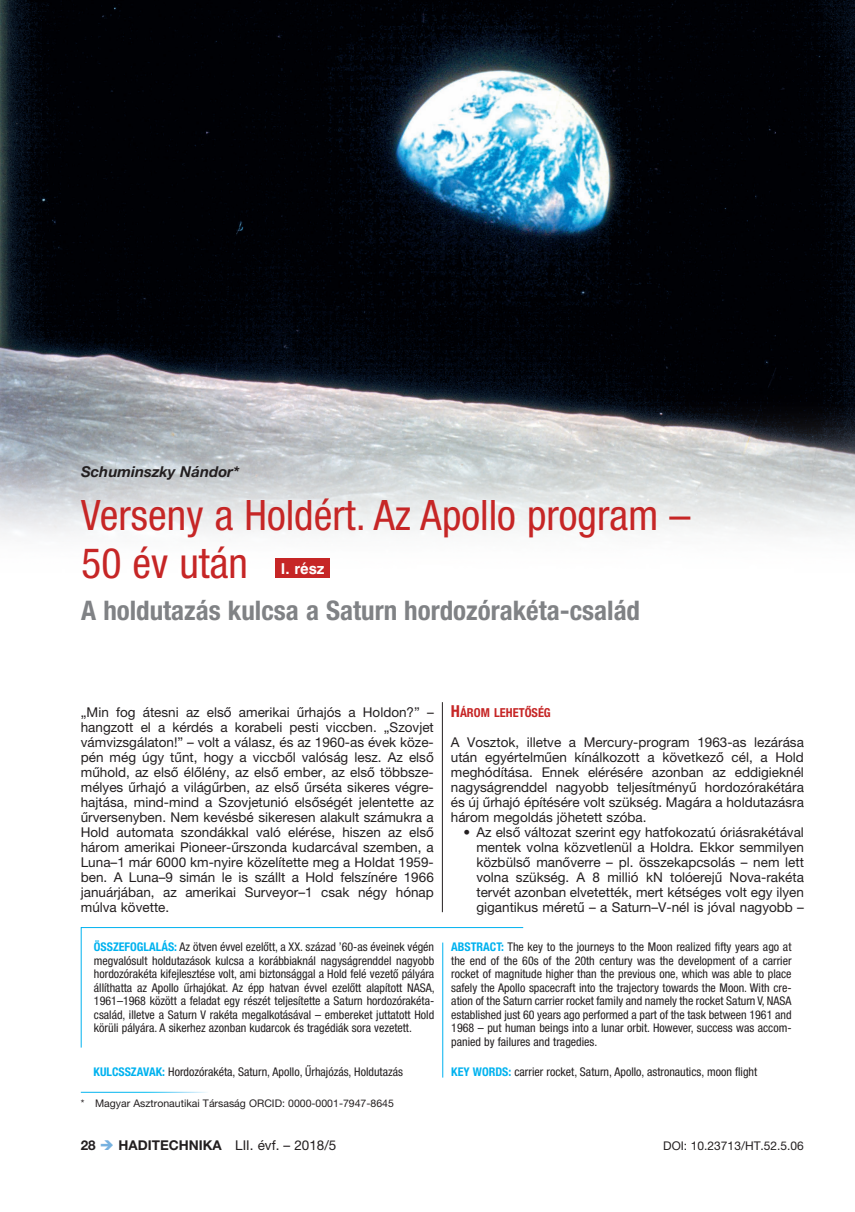
<style>
.page{position:relative;width:855px;height:1212px;background:#fff}
.page>*{position:absolute;margin:0;border:0;box-sizing:border-box;transform-origin:0 0}
.t1{font:condensed 42px/48px "Helvetica Neue LT Pro";color:#c62626}
.t2{font:700 condensed 27px "Helvetica Neue LT Pro";color:#808285}
.t3{font:italic 700 15px "Helvetica Neue LT Pro";color:#231f20}
.t4{font:15px "Swiss 721 HU Bold";color:#fff}
.t5{font:13.5px/15px "Helvetica Neue LT Pro";color:#231f20;text-align:justify}
.t6{font:700 condensed 12.3px "Helvetica Neue LT Pro";color:#c62626}
.t7{font:condensed 12px/13.5px "Helvetica Neue LT Pro";color:#231f20;text-align:justify}
.t8{font:12px "Helvetica Neue LT Pro";color:#231f20}
.t9{font:10.5px "Helvetica Neue LT Pro";color:#231f20}
.s1{font-size:16.5px}
.s2{font-weight:700;color:#00b2ef}
.s3{font-weight:700}
.s4{color:#76b1df}
</style>
<div class="page">
<hr style="left:442px;top:942px;width:1px;height:135px;background:#00b2ef">
<svg style="left:80px;top:927px;width:444px;height:121px"></svg>
<img style="left:0;top:0;width:855px;height:534px">
<div style="left:275px;top:558px;width:55px;height:20px;background:#c62626"></div>
<hr style="left:442px;top:702px;width:1px;height:210px;background:#231f20">
<p class="t3" style="left:81px;top:462px;width:159px">Schuminszky Nándor*</p>
<h1 class="t1" style="left:81px;top:491px;width:611px">Verseny a Holdért. Az Apollo program –<br>50 év után</h1>
<h2 class="t2" style="left:81px;top:594px;width:560px">A holdutazás kulcsa a Saturn hordozórakéta-család</h2>
<p class="t4" style="left:281px;top:559px;width:45px">I. rész</p>
<p class="t5" style="left:81px;top:705px;width:354px">„Min fog átesni az első amerikai űrhajós a Holdon?” – hangzott el a kérdés a korabeli pesti viccben. „Szovjet vámvizsgálaton!” – volt a válasz, és az 1960-as évek köze&shy;pén még úgy tűnt, hogy a viccből valóság lesz. Az első műhold, az első élőlény, az első ember, az első többsze&shy;mélyes űrhajó a világűrben, az első űrséta sikeres végre&shy;hajtása, mind-mind a Szovjetunió elsőségét jelentette az űrversenyben. Nem kevésbé sikeresen alakult számukra a Hold automata szondákkal való elérése, hiszen az első három amerikai Pioneer-űrszonda kudarcával szemben, a Luna–1 már 6000 km-nyire közelítette meg a Holdat 1959- ben. A Luna–9 simán le is szállt a Hold felszínére 1966 januárjában, az amerikai Surveyor–1 csak négy hónap múlva követte.</p>
<p class="t6" style="left:451px;top:705px;width:101px"><span class="s1">H</span>ÁROM LEHETŐSÉG</p>
<p class="t5" style="left:451px;top:735px;width:354px">A Vosztok, illetve a Mercury-program 1963-as lezárása után egyértelműen kínálkozott a következő cél, a Hold meghódítása. Ennek elérésére azonban az eddigieknél nagyságrenddel nagyobb teljesítményű hordozórakétára és új űrhajó építésére volt szükség. Magára a holdutazásra három megoldás jöhetett szóba.</p>
<p class="t5" style="left:476px;top:825px;width:329px;text-indent:-13px">• Az első változat szerint egy hatfokozatú óriásrakétával mentek volna közvetlenül a Holdra. Ekkor semmilyen közbülső manőverre – pl. összekapcsolás – nem lett volna szükség. A 8 millió kN tolóerejű Nova-rakéta tervét azonban elvetették, mert kétséges volt egy ilyen gigantikus méretű – a Saturn–V-nél is jóval nagyobb –</p>
<p class="t7" style="left:94px;top:940px;width:342px"><span class="s2">ÖSSZEFOGLALÁS:</span> Az ötven évvel ezelőtt, a XX. század ’60-as éveinek végén megvalósult holdutazások kulcsa a korábbiaknál nagyságrenddel nagyobb hordozórakéta kifejlesztése volt, ami biztonsággal a Hold felé vezető pályára állíthatta az Apollo űrhajókat. Az épp hatvan évvel ezelőtt alapított NASA, 1961–1968 között a feladat egy részét teljesítette a Saturn hordozórakéta&shy;család, illetve a Saturn V rakéta megalkotásával – embereket juttatott Hold körüli pályára. A sikerhez azonban kudarcok és tragédiák sora vezetett.</p>
<p class="t7" style="left:451px;top:940px;width:342px"><span class="s2">ABSTRACT:</span> The key to the journeys to the Moon realized fifty years ago at the end of the 60s of the 20th century was the development of a carrier rocket of magnitude higher than the previous one, which was able to place safely the Apollo spacecraft into the trajectory towards the Moon. With cre&shy;ation of the Saturn carrier rocket family and namely the rocket Saturn V, NASA established just 60 years ago performed a part of the task between 1961 and 1968 – put human beings into a lunar orbit. However, success was accom&shy;panied by failures and tragedies.</p>
<p class="t7" style="left:94px;top:1065px;width:311px"><span class="s2">KULCSSZAVAK:</span> Hordozórakéta, Saturn, Apollo, Űrhajózás, Holdutazás</p>
<p class="t7" style="left:451px;top:1065px;width:307px"><span class="s2">KEY WORDS:</span> carrier rocket, Saturn, Apollo, astronautics, moon flight</p>
<p class="t9" style="left:81px;top:1097px;width:314px">* Magyar Asztronautikai Társaság ORCID: 0000-0001-7947-8645</p>
<p class="t5" style="left:81px;top:1137px;width:257px"><span class="s3">28</span> <span class="s4">➔</span> <span class="s3">HADITECHNIKA</span> LII. évf. – 2018/5</p>
<p class="t8" style="left:663px;top:1138px;width:142px">DOI: 10.23713/HT.52.5.06</p>
</div>
